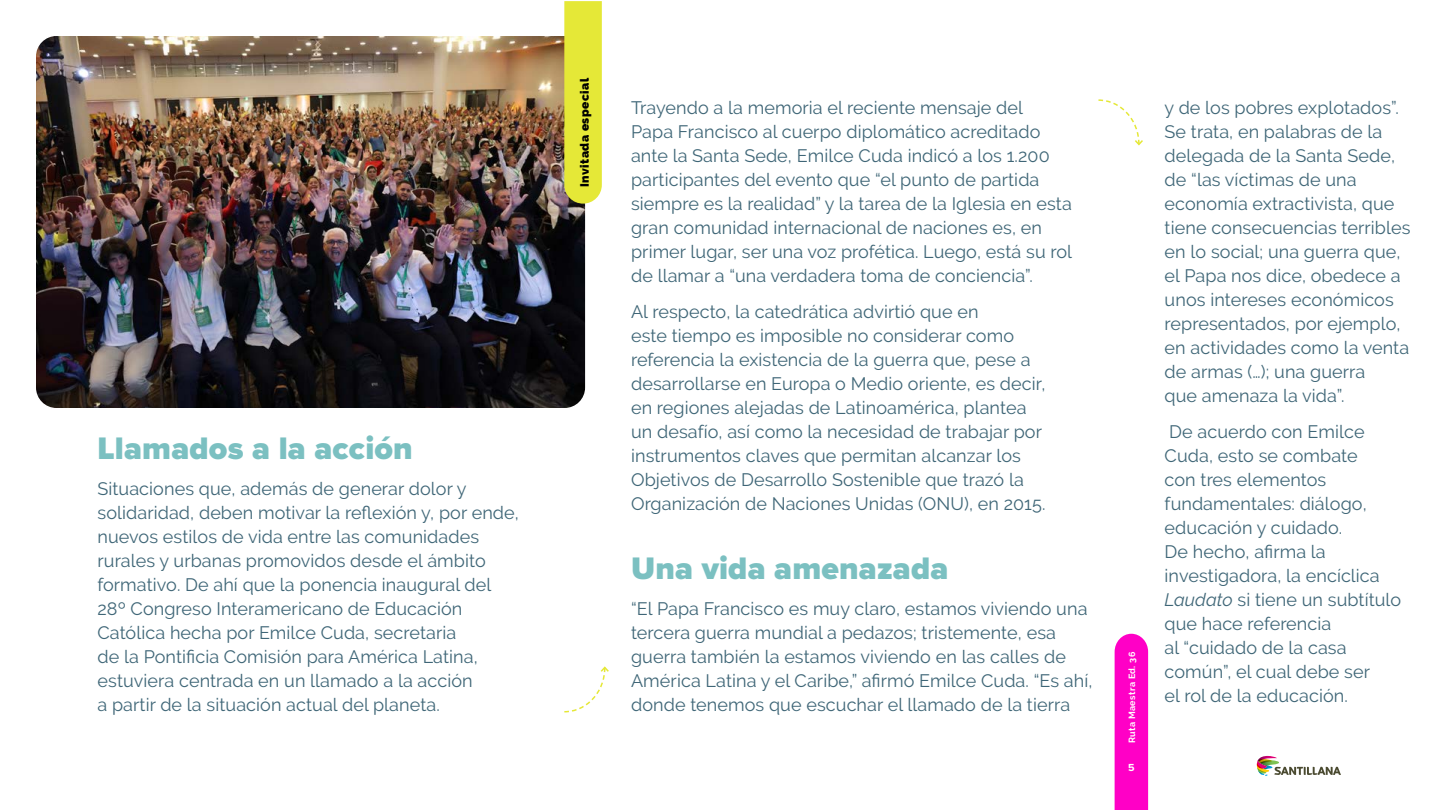
<style>
.page{position:relative;width:1440px;height:810px;background:#fff}
.page>*{position:absolute;margin:0;border:0;box-sizing:border-box;transform-origin:0 0}
.t1{font:900 32.25px "Proxima Nova";letter-spacing:.005em;color:#7bc0c1}
.t2{font:18px/24px "Raleway";letter-spacing:.005em;color:#3f6677}
.t3{font:900 12px "Raleway";letter-spacing:.04em;color:#000}
.t4{font:700 10.65px "Proxima Nova";color:#fff}
.t5{font:700 9px "Raleway";letter-spacing:.04em;color:#fff}
.s1{font-style:italic}
</style>
<div class="page">
<img style="left:38px;top:37px;width:546px;height:370px">
<div style="left:35px;top:34px;width:552px;height:376px;border:2px solid #fff;border-radius:21px"></div>
<svg style="left:1256px;top:755px;width:85px;height:21px"></svg>
<div style="left:1115px;top:634px;width:33px;height:176px;background:#ff00c6"></div>
<svg style="left:564px;top:1px;width:38px;height:203px;background:#e3e53a"></svg>
<svg style="left:564px;top:666px;width:45px;height:47px"></svg>
<svg style="left:1098px;top:99px;width:45px;height:47px"></svg>
<h1 class="t1" style="left:98px;top:424px;width:317px">Llamados a la acción</h1>
<p class="t2" style="left:98px;top:477px;width:423px">Situaciones que, además de generar dolor y solidaridad, deben motivar la reflexión y, por ende, nuevos estilos de vida entre las comunidades rurales y urbanas promovidos desde el ámbito formativo. De ahí que la ponencia inaugural del 28º Congreso Interamericano de Educación Católica hecha por Emilce Cuda, secretaria<br>de la Pontificia Comisión para América Latina, estuviera centrada en un llamado a la acción<br>a partir de la situación actual del planeta.</p>
<p class="t3" style="left:578px;top:187px;width:111px;rotate:-90deg">Invitada especial</p>
<p class="t2" style="left:631px;top:96px;width:443px">Trayendo a la memoria el reciente mensaje del<br>Papa Francisco al cuerpo diplomático acreditado ante la Santa Sede, Emilce Cuda indicó a los 1.200 participantes del evento que “el punto de partida siempre es la realidad” y la tarea de la Iglesia en esta gran comunidad internacional de naciones es, en primer lugar, ser una voz profética. Luego, está su rol de llamar a “una verdadera toma de conciencia”.</p>
<p class="t2" style="left:631px;top:300px;width:416px">Al respecto, la catedrática advirtió que en<br>este tiempo es imposible no considerar como referencia la existencia de la guerra que, pese a desarrollarse en Europa o Medio oriente, es decir, en regiones alejadas de Latinoamérica, plantea un desafío, así como la necesidad de trabajar por instrumentos claves que permitan alcanzar los Objetivos de Desarrollo Sostenible que trazó la Organización de Naciones Unidas (ONU), en 2015.</p>
<h1 class="t1" style="left:631px;top:544px;width:319px">Una vida amenazada</h1>
<p class="t2" style="left:631px;top:596px;width:463px">“El Papa Francisco es muy claro, estamos viviendo una tercera guerra mundial a pedazos; tristemente, esa guerra también la estamos viviendo en las calles de América Latina y el Caribe,” afirmó Emilce Cuda. “Es ahí, donde tenemos que escuchar el llamado de la tierra</p>
<p class="t5" style="left:1127px;top:743px;width:93px;rotate:-90deg">Ruta Maestra Ed. 36</p>
<p class="t4" style="left:1128px;top:759px;width:8px">5</p>
<p class="t2" style="left:1165px;top:96px;width:247px">y de los pobres explotados”.<br>Se trata, en palabras de la delegada de la Santa Sede, de “las víctimas de una economía extractivista, que tiene consecuencias terribles en lo social; una guerra que, el Papa nos dice, obedece a unos intereses económicos representados, por ejemplo, en actividades como la venta de armas (…); una guerra<br>que amenaza la vida”.</p>
<p class="t2" style="left:1165px;top:420px;width:238px">De acuerdo con Emilce<br>Cuda, esto se combate<br>con tres elementos fundamentales: diálogo, educación y cuidado.<br>De hecho, afirma la investigadora, la encíclica<br><span class="s1">Laudato</span> si tiene un subtítulo que hace referencia<br>al “cuidado de la casa común”, el cual debe ser<br>el rol de la educación.</p>
</div>
